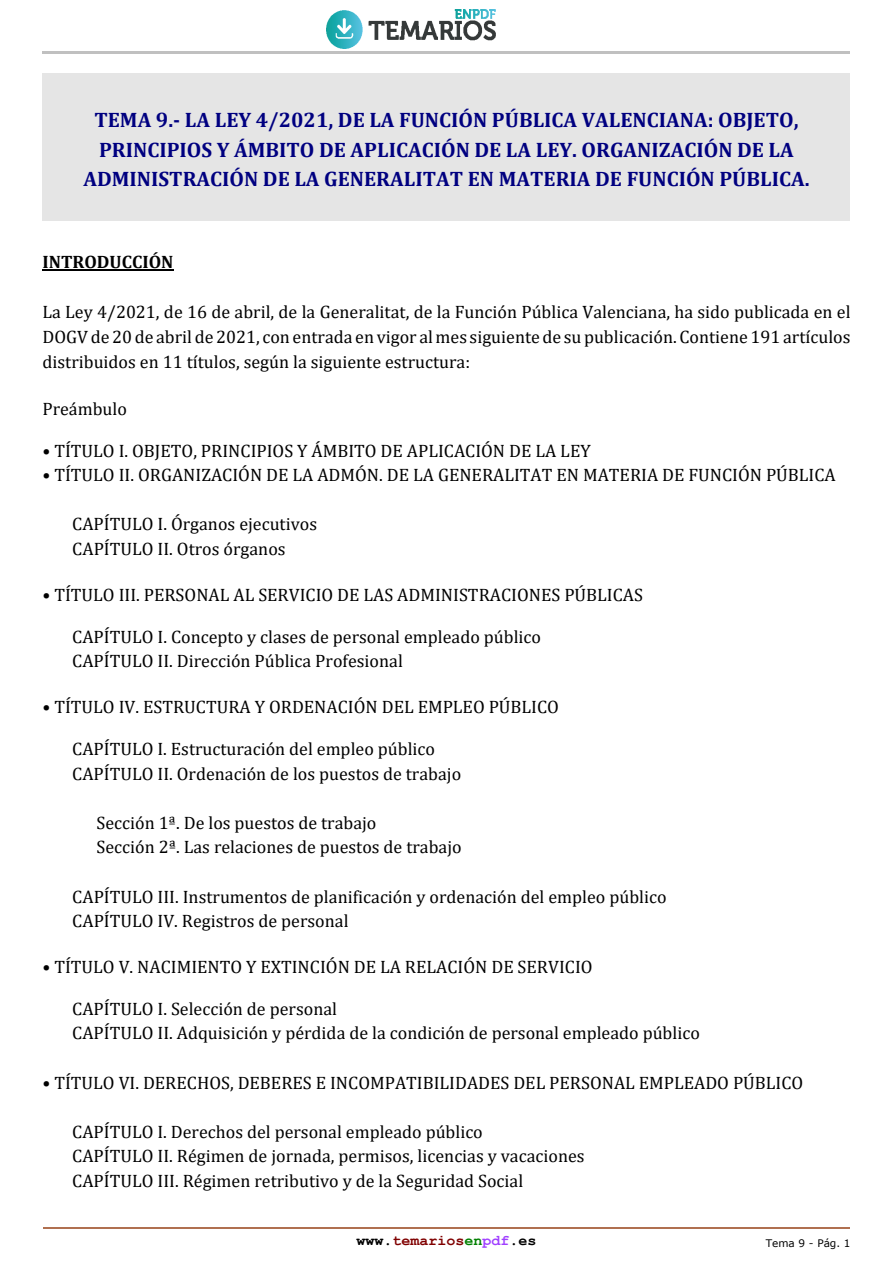
<style>
.page{position:relative;width:893px;height:1263px;background:#fff}
.page>*{position:absolute;margin:0;border:0;box-sizing:border-box;transform-origin:0 0}
.t1{font:700 21px/29.4px "Cambria";color:#000080;text-align:center}
.t2{font:18px/24.6px "Cambria";color:#000}
.t3{font:700 18px "Cambria";color:#000}
.t4{font:700 15px "Courier New";color:#800000}
.t5{font:10.5px "Verdana";color:#000}
.s1{color:#000}
.s2{color:#008000}
.s3{color:#a040ff}
</style>
<div class="page">
<hr style="left:42px;top:51px;width:808px;height:3px;background:#c0c0c0">
<img style="left:326px;top:10px;width:170px;height:38px">
<hr style="left:43px;top:1227px;width:807px;height:2px;background:#b07050">
<div style="left:42px;top:73px;width:808px;height:148px;background:#e5e5e5"></div>
<hr style="left:42px;top:269px;width:132px;height:1px;background:#000">
<p class="t1" style="left:83px;top:105px;width:728px">TEMA 9.‐ LA LEY 4/2021, DE LA FUNCIÓN PÚBLICA VALENCIANA: OBJETO,<br>PRINCIPIOS Y ÁMBITO DE APLICACIÓN DE LA LEY. ORGANIZACIÓN DE LA<br>ADMINISTRACIÓN DE LA GENERALITAT EN MATERIA DE FUNCIÓN PÚBLICA.</p>
<p class="t3" style="left:42px;top:250px;width:133px">INTRODUCCIÓN</p>
<p class="t2" style="left:42px;top:299px;width:809px;line-height:25.2px;text-align:justify">La Ley 4/2021, de 16 de abril, de la Generalitat, de la Función Pública Valenciana, ha sido publicada en el DOGV de 20 de abril de 2021, con entrada en vigor al mes siguiente de su publicación. Contiene 191 artículos distribuidos en 11 títulos, según la siguiente estructura:</p>
<p class="t2" style="left:42px;top:396px;width:86px">Preámbulo</p>
<p class="t2" style="left:42px;top:438px;width:550px">• TÍTULO I. OBJETO, PRINCIPIOS Y ÁMBITO DE APLICACIÓN DE LA LEY</p>
<p class="t2" style="left:42px;top:462px;width:795px">• TÍTULO II. ORGANIZACIÓN DE LA ADMÓN. DE LA GENERALITAT EN MATERIA DE FUNCIÓN PÚBLICA</p>
<p class="t2" style="left:72px;top:512px;width:246px">CAPÍTULO I. Órganos ejecutivos<br>CAPÍTULO II. Otros órganos</p>
<p class="t2" style="left:42px;top:582px;width:602px">• TÍTULO III. PERSONAL AL SERVICIO DE LAS ADMINISTRACIONES PÚBLICAS</p>
<p class="t2" style="left:72px;top:624px;width:470px">CAPÍTULO I. Concepto y clases de personal empleado público<br>CAPÍTULO II. Dirección Pública Profesional</p>
<p class="t2" style="left:42px;top:694px;width:518px">• TÍTULO IV. ESTRUCTURA Y ORDENACIÓN DEL EMPLEO PÚBLICO</p>
<p class="t2" style="left:72px;top:736px;width:390px">CAPÍTULO I. Estructuración del empleo público<br>CAPÍTULO II. Ordenación de los puestos de trabajo</p>
<p class="t2" style="left:96px;top:810px;width:367px">Sección 1ª. De los puestos de trabajo<br>Sección 2ª. Las relaciones de puestos de trabajo</p>
<p class="t2" style="left:72px;top:884px;width:596px">CAPÍTULO III. Instrumentos de planificación y ordenación del empleo público<br>CAPÍTULO IV. Registros de personal</p>
<p class="t2" style="left:42px;top:954px;width:552px">• TÍTULO V. NACIMIENTO Y EXTINCIÓN DE LA RELACIÓN DE SERVICIO</p>
<p class="t2" style="left:72px;top:996px;width:629px">CAPÍTULO I. Selección de personal<br>CAPÍTULO II. Adquisición y pérdida de la condición de personal empleado público</p>
<p class="t2" style="left:42px;top:1070px;width:762px">• TÍTULO VI. DERECHOS, DEBERES E INCOMPATIBILIDADES DEL PERSONAL EMPLEADO PÚBLICO</p>
<p class="t2" style="left:72px;top:1119px;width:514px">CAPÍTULO I. Derechos del personal empleado público<br>CAPÍTULO II. Régimen de jornada, permisos, licencias y vacaciones<br>CAPÍTULO III. Régimen retributivo y de la Seguridad Social</p>
<p class="t4" style="left:356px;top:1232px;width:181px"><span class="s1">www.</span>temarios<span class="s2">en</span><span class="s3">pdf</span><span class="s1">.es</span></p>
<p class="t5" style="left:766px;top:1237px;width:86px">Tema 9 - Pág. 1</p>
</div>
